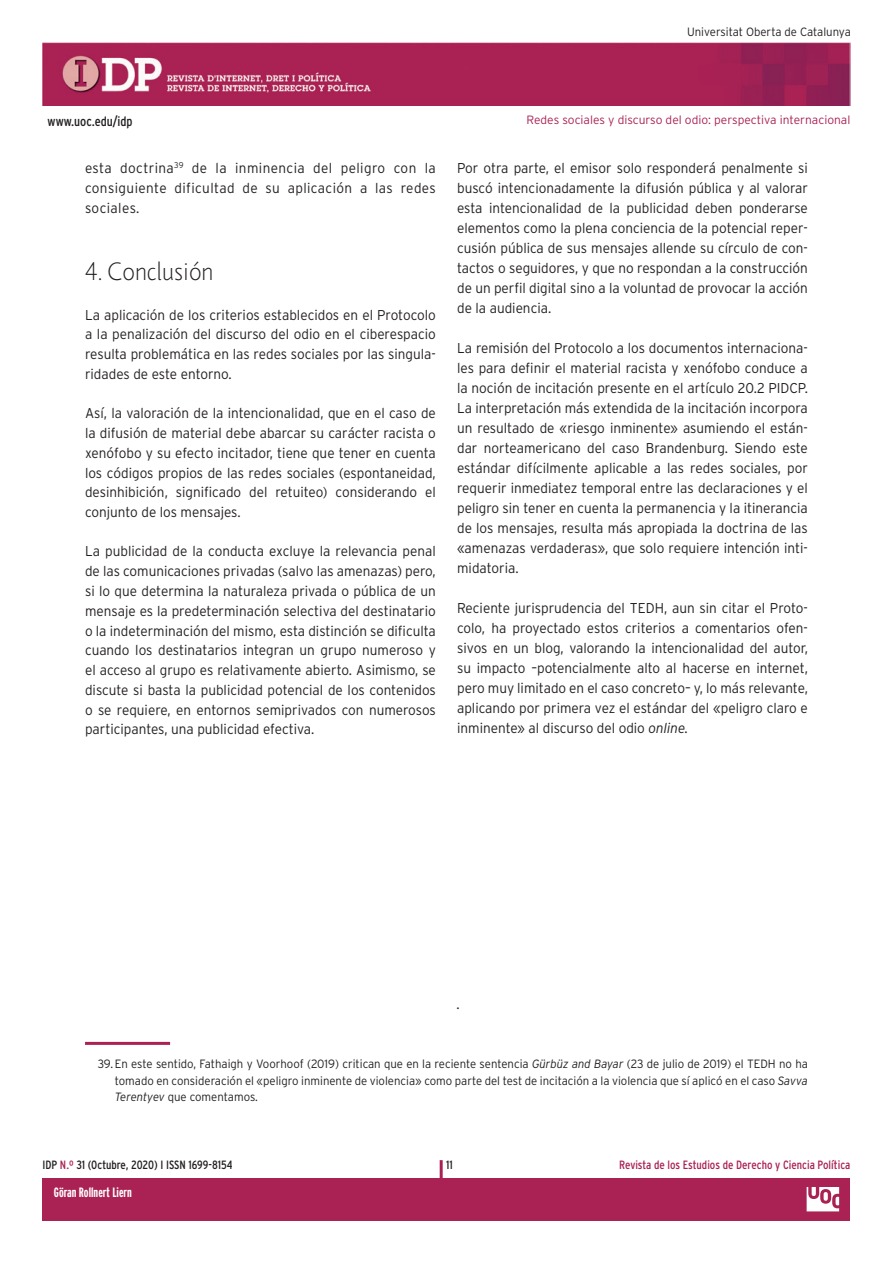
<style>
.page{position:relative;width:893px;height:1263px;background:#fff}
.page>*{position:absolute;margin:0;border:0;box-sizing:border-box;transform-origin:0 0}
.t1{font:300 24px "Pragma ND";color:#231f20;scale:.95 1}
.t2{font:300 14.25px/20px "Interstate";color:#231f20;text-align:justify;scale:.95 1}
.t3{font:italic 300 14.25px "Interstate";color:#231f20;scale:.95 1}
.t4{font:700 extra-condensed 13.5px "Interstate";color:#fff}
.t5{font:condensed 13.5px "Interstate";color:#231f20}
.t6{font:300 12px/16.5px "Interstate";color:#231f20;text-align:justify;scale:.95 1}
.t7{font:300 12px "Interstate";color:#aa2254}
.t8{font:condensed 12px "Interstate";color:#aa2254}
.t9{font:condensed 12px "Interstate";color:#231f20}
.t10{font:700 extra-condensed 12px "Interstate";color:#fff}
.s1{font-style:italic}
.s2{color:#aa2254}
</style>
<div class="page">
<div style="left:43px;top:1178px;width:807px;height:42px;background:#aa2254"></div>
<hr style="left:440px;top:1160px;width:3px;height:44px;background:#aa2254">
<img style="left:43px;top:43px;width:807px;height:63px">
<svg style="left:806px;top:1187px;width:34px;height:25px"></svg>
<hr style="left:85px;top:1042px;width:85px;height:3px;background:#aa2254">
<p class="t6" style="left:687px;top:23px;width:174px">Universitat Oberta de Catalunya</p>
<p class="t5" style="left:48px;top:113px;width:87px">www.uoc.edu/idp</p>
<p class="t2" style="left:85px;top:158px;width:371px">esta doctrina<sup>39</sup> de la inminencia del peligro con la consiguiente dificultad de su aplicación a las redes sociales.</p>
<h1 class="t1" style="left:85px;top:257px;width:137px">4. Conclusión</h1>
<p class="t2" style="left:85px;top:305px;width:371px">La aplicación de los criterios establecidos en el Protocolo a la penalización del discurso del odio en el ciberespacio resulta problemática en las redes sociales por las singula&shy;ridades de este entorno.</p>
<p class="t2" style="left:85px;top:403px;width:371px">Así, la valoración de la intencionalidad, que en el caso de la difusión de material debe abarcar su carácter racista o xenófobo y su efecto incitador, tiene que tener en cuenta los códigos propios de las redes sociales (espontaneidad, desinhibición, significado del retuiteo) considerando el conjunto de los mensajes.</p>
<p class="t2" style="left:85px;top:541px;width:371px">La publicidad de la conducta excluye la relevancia penal de las comunicaciones privadas (salvo las amenazas) pero, si lo que determina la naturaleza privada o pública de un mensaje es la predeterminación selectiva del destinatario o la indeterminación del mismo, esta distinción se dificulta cuando los destinatarios integran un grupo numeroso y el acceso al grupo es relativamente abierto. Asimismo, se discute si basta la publicidad potencial de los contenidos o se requiere, en entornos semiprivados con numerosos participantes, una publicidad efectiva.</p>
<p class="t7" style="left:527px;top:113px;width:325px">Redes sociales y discurso del odio: perspectiva internacional</p>
<p class="t2" style="left:457px;top:158px;width:371px">Por otra parte, el emisor solo responderá penalmente si buscó intencionadamente la difusión pública y al valorar esta intencionalidad de la publicidad deben ponderarse elementos como la plena conciencia de la potencial reper&shy;cusión pública de sus mensajes allende su círculo de con&shy;tactos o seguidores, y que no respondan a la construcción de un perfil digital sino a la voluntad de provocar la acción de la audiencia.</p>
<p class="t2" style="left:457px;top:338px;width:371px">La remisión del Protocolo a los documentos internaciona&shy;les para definir el material racista y xenófobo conduce a la noción de incitación presente en el artículo 20.2 PIDCP.<br>La interpretación más extendida de la incitación incorpora un resultado de «riesgo inminente» asumiendo el están&shy;dar norteamericano del caso Brandenburg. Siendo este estándar difícilmente aplicable a las redes sociales, por requerir inmediatez temporal entre las declaraciones y el peligro sin tener en cuenta la permanencia y la itinerancia de los mensajes, resulta más apropiada la doctrina de las «amenazas verdaderas», que solo requiere intención inti&shy;midatoria.</p>
<p class="t2" style="left:457px;top:597px;width:371px">Reciente jurisprudencia del TEDH, aun sin citar el Proto&shy;colo, ha proyectado estos criterios a comentarios ofen&shy;sivos en un blog, valorando la intencionalidad del autor, su impacto –potencialmente alto al hacerse en internet, pero muy limitado en el caso concreto– y, lo más relevante, aplicando por primera vez el estándar del «peligro claro e inminente» al discurso del odio <span class="s1">online.</span></p>
<p class="t3" style="left:457px;top:996px;width:5px">.</p>
<p class="t6" style="left:115px;top:1056px;width:731px;text-indent:-17px">39. En este sentido, Fathaigh y Voorhoof (2019) critican que en la reciente sentencia <span class="s1">Gürbüz and Bayar</span> (23 de julio de 2019) el TEDH no ha tomado en consideración el «peligro inminente de violencia» como parte del test de incitación a la violencia que sí aplicó en el caso <span class="s1">Savva Terentyev</span> que comentamos.</p>
<p class="t9" style="left:43px;top:1158px;width:191px">IDP <span class="s2">N.º</span> 31 (Octubre, 2020) I ISSN 1699-8154</p>
<p class="t9" style="left:446px;top:1158px;width:8px">11</p>
<p class="t8" style="left:619px;top:1158px;width:233px">Revista de los Estudios de Derecho y Ciencia Política</p>
<p class="t10" style="left:59px;top:1185px;width:31px">Eloi Puig</p>
<p class="t4" style="left:54px;top:1185px;width:79px">Göran Rollnert Liern</p>
</div>
